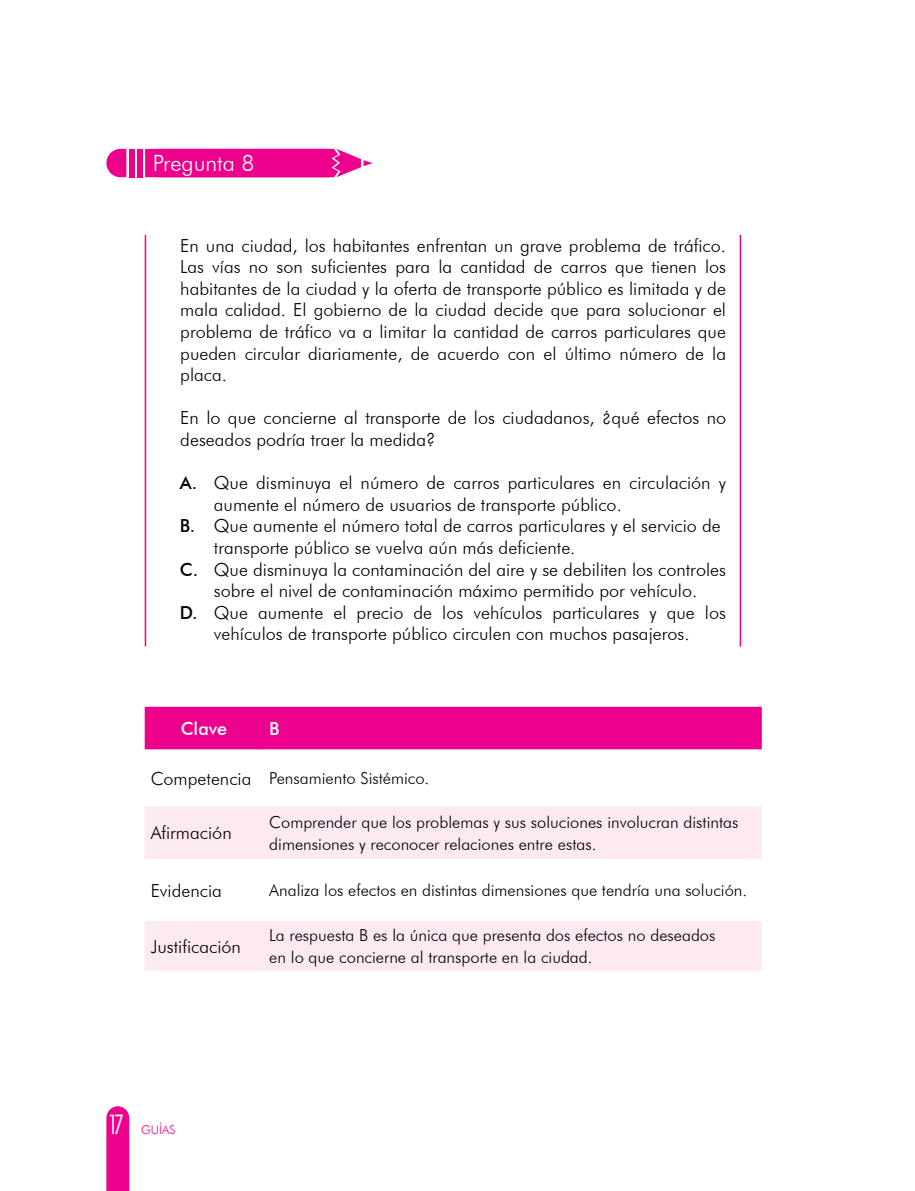
<style>
.page{position:relative;width:915px;height:1191px;background:#fff}
.page>*{position:absolute;margin:0;border:0;box-sizing:border-box;transform-origin:0 0}
.t1{font:300 condensed 27px "Futura BT";color:#fff}
.t2{font:300 22.5px "Futura BT";color:#fff}
.t3{font:300 18px/21.6px "Futura BT";color:#000;text-align:justify}
.t4{font:500 18px "Futura BT";color:#fff}
.t5{font:300 16.5px/22.5px "Futura BT";color:#000}
.t6{font:300 12px "Futura BT";color:#ec008c}
.s1{font-weight:500}
.s2{font-size:18px}
</style>
<div class="page">
<svg style="left:106px;top:1106px;width:23px;height:85px;background:#ec0c91"></svg>
<div style="left:137px;top:149px;width:5px;height:28px;background:#ec008c"></div>
<div style="left:129px;top:149px;width:5px;height:28px;background:#ec008c"></div>
<svg style="left:106px;top:149px;width:20px;height:28px"></svg>
<svg style="left:145px;top:149px;width:227px;height:28px;background:#ed1796"></svg>
<hr style="left:145px;top:235px;width:1px;height:411px;background:#ec008c">
<hr style="left:739px;top:235px;width:2px;height:411px;background:#ec008c">
<div style="left:145px;top:707px;width:616px;height:42px;background:#ec008c"></div>
<svg style="left:145px;top:806px;width:616px;height:164px;fill:#fde9f1"></svg>
<hr style="left:263px;top:707px;width:1px;height:42px;background:#ec008c">
<p class="t2" style="left:153px;top:149px;width:103px">Pregunta 8</p>
<p class="t3" style="left:180px;top:234px;width:547px">En una ciudad, los habitantes enfrentan un grave problema de tráfico.<br>Las vías no son suficientes para la cantidad de carros que tienen los habitantes de la ciudad y la oferta de transporte público es limitada y de mala calidad. El gobierno de la ciudad decide que para solucionar el problema de tráfico va a limitar la cantidad de carros particulares que pueden circular diariamente, de acuerdo con el último número de la placa.</p>
<p class="t3" style="left:180px;top:407px;width:547px">En lo que concierne al transporte de los ciudadanos, ¿qué efectos no deseados podría traer la medida?</p>
<p class="t3" style="left:180px;top:472px;width:547px"><span class="s1">A.</span> Que disminuya el número de carros particulares en circulación y</p>
<p class="t3" style="left:214px;top:493px;width:409px">aumente el número de usuarios de transporte público.</p>
<p class="t3" style="left:180px;top:515px;width:542px"><span class="s1">B.</span> Que aumente el número total de carros particulares y el servicio de</p>
<p class="t3" style="left:214px;top:537px;width:363px">transporte público se vuelva aún más deficiente.</p>
<p class="t3" style="left:180px;top:558px;width:547px"><span class="s1">C.</span> Que disminuya la contaminación del aire y se debiliten los controles</p>
<p class="t3" style="left:214px;top:580px;width:485px">sobre el nivel de contaminación máximo permitido por vehículo.</p>
<p class="t3" style="left:180px;top:601px;width:547px"><span class="s1">D.</span> Que aumente el precio de los vehículos particulares y que los</p>
<p class="t3" style="left:214px;top:623px;width:477px">vehículos de transporte público circulen con muchos pasajeros.</p>
<p class="t4" style="left:181px;top:717px;width:48px">Clave</p>
<p class="t4" style="left:269px;top:717px;width:12px">B</p>
<p class="t5" style="left:151px;top:766px;width:280px"><span class="s2">Competencia</span> Pensamiento Sistémico.</p>
<p class="t3" style="left:151px;top:822px;width:82px">Afirmación</p>
<p class="t5" style="left:269px;top:810px;width:470px">Comprender que los problemas y sus soluciones involucran distintas dimensiones y reconocer relaciones entre estas.</p>
<p class="t3" style="left:151px;top:879px;width:73px">Evidencia</p>
<p class="t5" style="left:269px;top:879px;width:479px">Analiza los efectos en distintas dimensiones que tendría una solución.</p>
<p class="t3" style="left:151px;top:935px;width:92px">Justificación</p>
<p class="t5" style="left:269px;top:923px;width:447px">La respuesta B es la única que presenta dos efectos no deseados en lo que concierne al transporte en la ciudad.</p>
<h1 class="t1" style="left:108px;top:1108px;width:18px">17</h1>
<p class="t6" style="left:141px;top:1122px;width:36px">GUÍAS</p>
</div>
